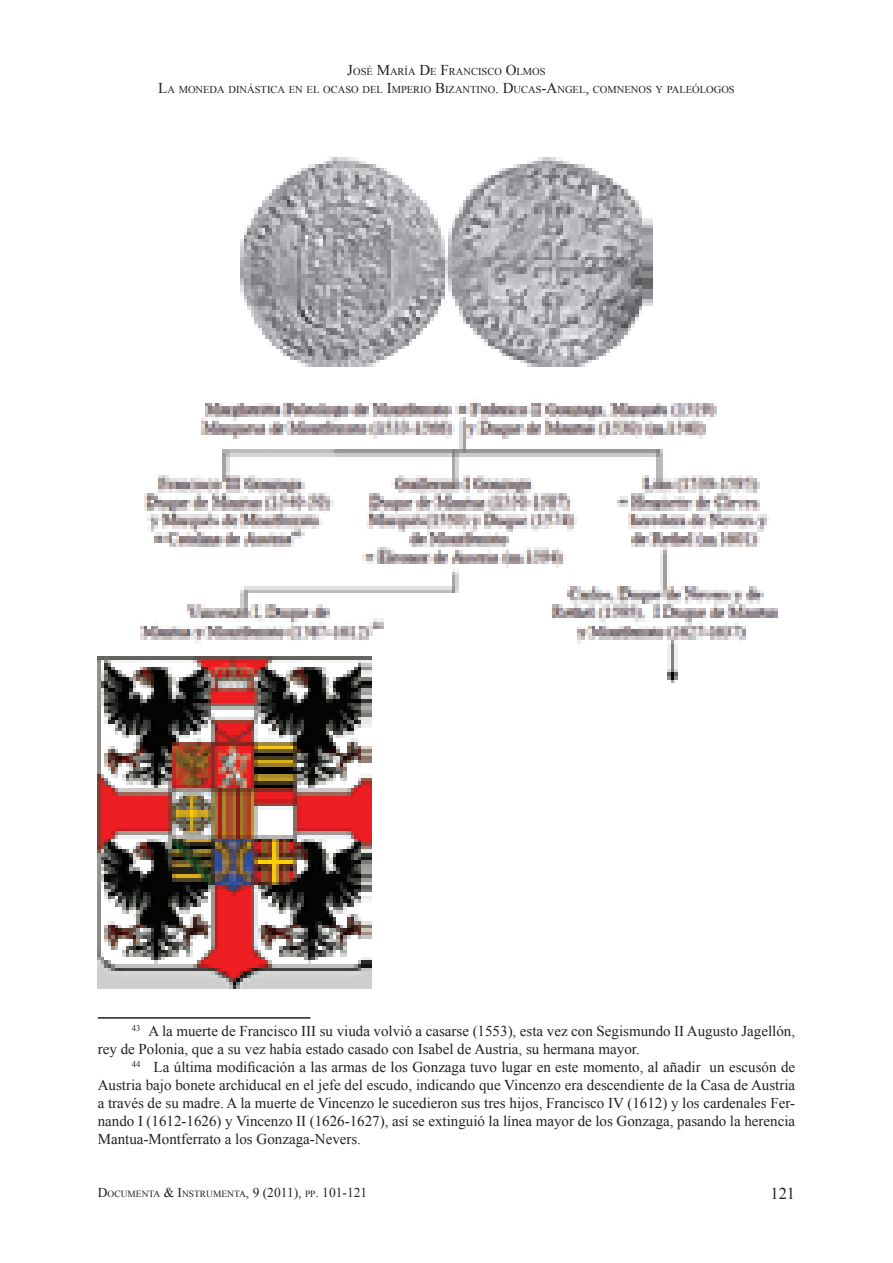
<style>
.page{position:relative;width:893px;height:1263px;background:#fff}
.page>*{position:absolute;margin:0;border:0;box-sizing:border-box;transform-origin:0 0}
.t1{font:16.5px "Times New Roman";color:#231f20}
.t2{font:15px/18px "Times New Roman";color:#231f20}
.t3{font:13.5px "Times New Roman";color:#231f20}
.t4{font:10.5px/18px "Times New Roman";color:#231f20;text-align:center}
.s1{font-size:15px}
.s2{font-size:9.45px}
</style>
<div class="page">
<hr style="left:98px;top:1017px;width:212px;height:2px;background:#231f20">
<img style="left:241px;top:157px;width:411px;height:209px">
<img style="left:98px;top:403px;width:680px;height:280px">
<img style="left:98px;top:657px;width:274px;height:331px">
<p class="t4" style="left:158px;top:62px;width:578px"><span class="s1">J</span>OSÉ <span class="s1">M</span>ARÍA <span class="s1">D</span>E <span class="s1">F</span>RANCISCO <span class="s1">O</span>LMOS<br><span class="s1">L</span>A MONEDA DINÁSTICA EN EL OCASO DEL <span class="s1">I</span>MPERIO <span class="s1">B</span>IZANTINO<span class="s1">. D</span>UCAS<span class="s1">-A</span>NGEL<span class="s1">,</span> COMNENOS Y PALEÓLOGOS</p>
<p class="t2" style="left:98px;top:1022px;width:699px;text-indent:34px"><sup>43</sup> A la muerte de Francisco III su viuda volvió a casarse (1553), esta vez con Segismundo II Augusto Jagellón, rey de Polonia, que a su vez había estado casado con Isabel de Austria, su hermana mayor.</p>
<p class="t2" style="left:98px;top:1058px;width:699px;text-align:justify;text-indent:34px"><sup>44</sup> La última modificación a las armas de los Gonzaga tuvo lugar en este momento, al añadir un escusón de Austria bajo bonete archiducal en el jefe del escudo, indicando que Vincenzo era descendiente de la Casa de Austria a través de su madre. A la muerte de Vincenzo le sucedieron sus tres hijos, Francisco IV (1612) y los cardenales Fer&shy;nando I (1612-1626) y Vincenzo II (1626-1627), así se extinguió la línea mayor de los Gonzaga, pasando la herencia Mantua-Montferrato a los Gonzaga-Nevers.</p>
<p class="t3" style="left:98px;top:1183px;width:271px">D<span class="s2">OCUMENTA</span> &amp; I<span class="s2">NSTRUMENTA</span>, 9 (2011), <span class="s2">PP</span>. 101-121</p>
<p class="t1" style="left:770px;top:1182px;width:26px">121</p>
</div>
